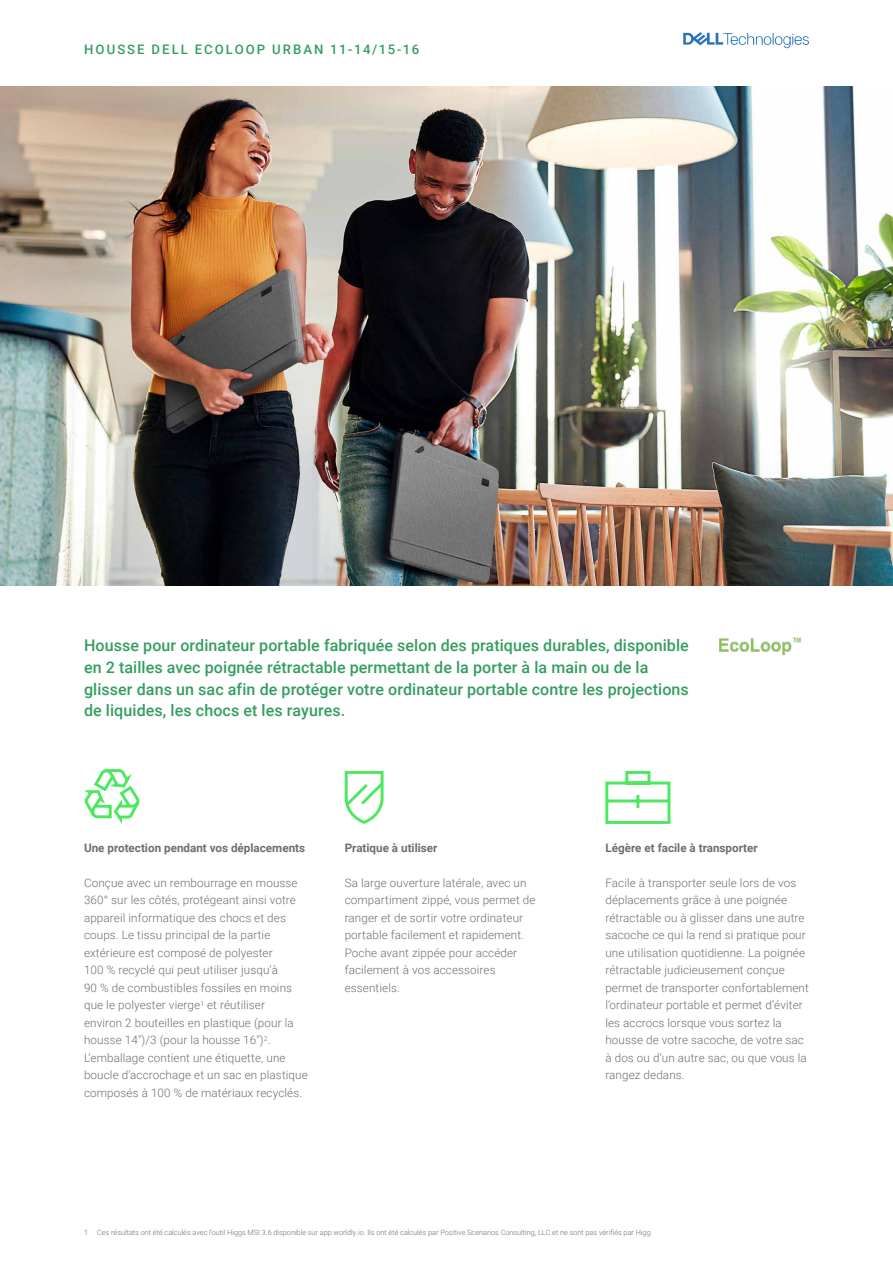
<style>
.page{position:relative;width:893px;height:1263px;background:#fff}
.page>*{position:absolute;margin:0;border:0;box-sizing:border-box;transform-origin:0 0}
.t1{font:500 16.05px/21.9px "Roboto";letter-spacing:.005em;color:#349e5f}
.t2{font:500 13.2px "Roboto";letter-spacing:.155em;color:#349e5f}
.t3{font:300 11.7px/17.5px "Roboto";letter-spacing:.01em;color:#6e6e6e}
.t4{font:700 11.7px "Roboto";color:#6e6e6e}
.t5{font:300 7.35px "Roboto";color:#6e6e6e}
</style>
<div class="page">
<img style="left:0;top:87px;width:893px;height:499px">
<svg style="left:683px;top:32px;width:126px;height:16px"></svg>
<svg style="left:344px;top:771px;width:40px;height:53px"></svg>
<svg style="left:84px;top:769px;width:56px;height:55px"></svg>
<img style="left:719px;top:637px;width:82px;height:18px">
<svg style="left:605px;top:771px;width:66px;height:53px"></svg>
<p class="t2" style="left:84px;top:40px;width:337px">HOUSSE DELL ECOLOOP URBAN 11-14/15-16</p>
<p class="t1" style="left:84px;top:633px;width:606px">Housse pour ordinateur portable fabriquée selon des pratiques durables, disponible en 2 tailles avec poignée rétractable permettant de la porter à la main ou de la glisser dans un sac afin de protéger votre ordinateur portable contre les projections de liquides, les chocs et les rayures.</p>
<p class="t4" style="left:84px;top:839px;width:223px">Une protection pendant vos déplacements</p>
<p class="t3" style="left:84px;top:873px;width:225px">Conçue avec un rembourrage en mousse 360° sur les côtés, protégeant ainsi votre appareil informatique des chocs et des coups. Le tissu principal de la partie extérieure est composé de polyester<br>100 % recyclé qui peut utiliser jusqu’à<br>90 % de combustibles fossiles en moins que le polyester vierge<sup>1</sup> et réutiliser<br>environ 2 bouteilles en plastique (pour la housse 14")/3 (pour la housse 16")<sup>2</sup>.<br>L’emballage contient une étiquette, une boucle d’accrochage et un sac en plastique composés à 100 % de matériaux recyclés.</p>
<p class="t4" style="left:345px;top:839px;width:94px">Pratique à utiliser</p>
<p class="t3" style="left:345px;top:873px;width:192px">Sa large ouverture latérale, avec un compartiment zippé, vous permet de ranger et de sortir votre ordinateur portable facilement et rapidement.<br>Poche avant zippée pour accéder facilement à vos accessoires essentiels.</p>
<p class="t4" style="left:605px;top:839px;width:154px">Légère et facile à transporter</p>
<p class="t3" style="left:605px;top:873px;width:205px">Facile à transporter seule lors de vos déplacements grâce à une poignée rétractable ou à glisser dans une autre sacoche ce qui la rend si pratique pour une utilisation quotidienne. La poignée rétractable judicieusement conçue permet de transporter confortablement l’ordinateur portable et permet d’éviter les accrocs lorsque vous sortez la housse de votre sacoche, de votre sac à dos ou d’un autre sac, ou que vous la rangez dedans.</p>
<p class="t5" style="left:84px;top:1227px;width:570px">1 Ces résultats ont été calculés avec l’outil Higgs MSI 3.6 disponible sur app.worldly.io. Ils ont été calculés par Positive Scenarios Consulting, LLC et ne sont pas vérifiés par Higg.</p>
</div>
